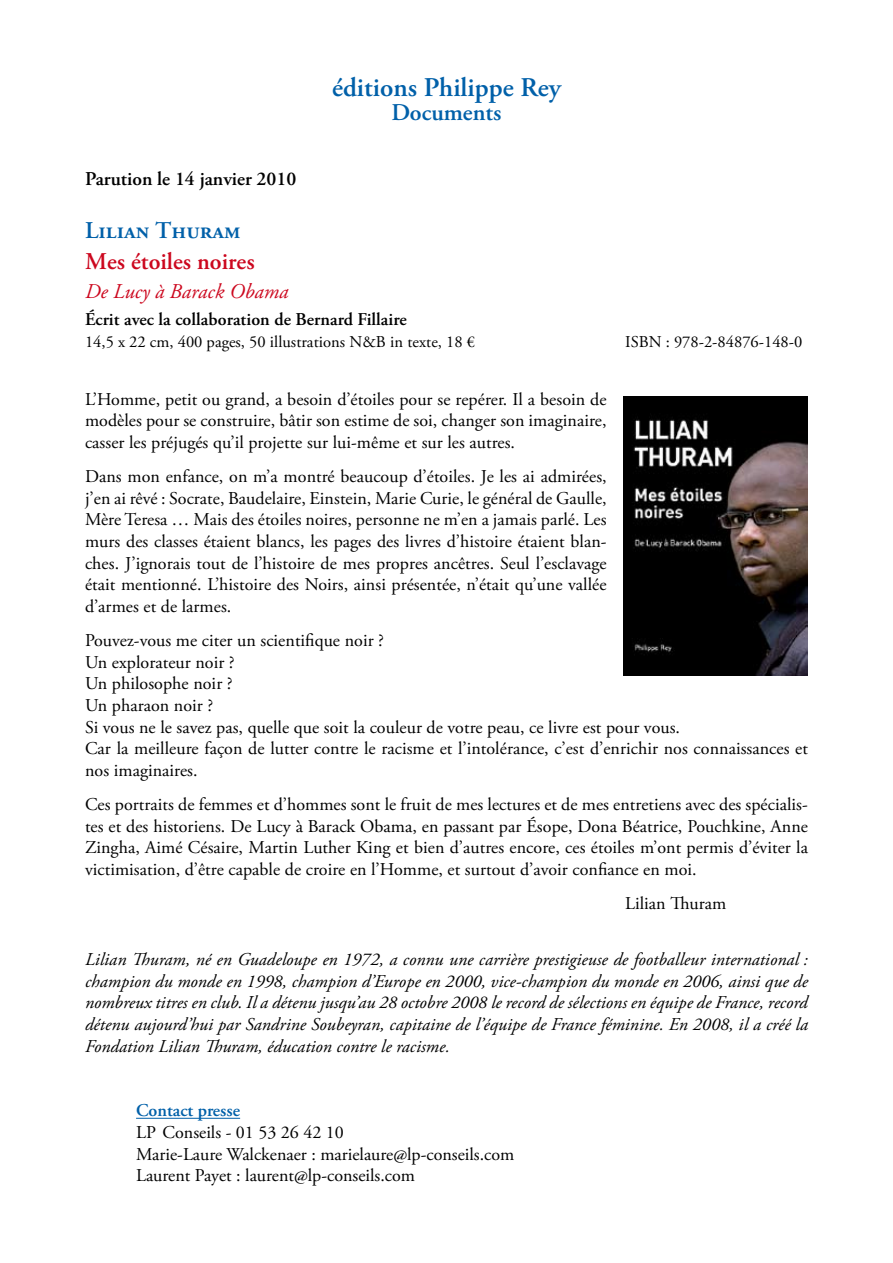
<style>
.page{position:relative;width:893px;height:1263px;background:#fff}
.page>*{position:absolute;margin:0;border:0;box-sizing:border-box;transform-origin:0 0}
.t1{font:600 27px "Adobe Garamond Pro";color:#0060a9}
.t2{font:600 24px "Adobe Garamond Pro";color:#0060a9}
.t3{font:600 24px "Adobe Garamond Pro";color:#cc071e}
.t4{font:italic 21px "Adobe Garamond Pro";color:#cc071e}
.t5{font:600 19.5px "Adobe Garamond Pro";color:#000}
.t6{font:18px/21.6px "Adobe Garamond Pro";letter-spacing:.005em;color:#000;text-align:justify}
.t7{font:italic 18px/21.6px "Adobe Garamond Pro";letter-spacing:.005em;color:#000;text-align:justify}
.t8{font:600 18px "Adobe Garamond Pro";letter-spacing:.005em;color:#000}
.t9{font:600 18px "Adobe Garamond Pro";color:#0060a9}
.t10{font:16.5px "Adobe Garamond Pro";color:#000}
</style>
<div class="page">
<hr style="left:136px;top:1118px;width:104px;height:1px;background:#0060a9">
<img style="left:624px;top:397px;width:184px;height:279px">
<h1 class="t1" style="left:332px;top:72px;width:230px">éditions Philippe Rey</h1>
<h2 class="t2" style="left:391px;top:99px;width:112px">Documents</h2>
<p class="t5" style="left:85px;top:167px;width:213px">Parution le 14 janvier 2010</p>
<h2 class="t2" style="left:85px;top:217px;width:157px">Lilian Thuram</h2>
<h2 class="t3" style="left:85px;top:247px;width:171px">Mes étoiles noires</h2>
<p class="t4" style="left:85px;top:278px;width:205px">De Lucy à Barack Obama</p>
<p class="t8" style="left:85px;top:308px;width:323px">Écrit avec la collaboration de Bernard Fillaire</p>
<p class="t10" style="left:85px;top:332px;width:392px">14,5 x 22 cm, 400 pages, 50 illustrations N&amp;B in texte, 18 €</p>
<p class="t10" style="left:625px;top:332px;width:179px">ISBN : 978-2-84876-148-0</p>
<p class="t6" style="left:85px;top:389px;width:523px">L’Homme, petit ou grand, a besoin d’étoiles pour se repérer. Il a besoin de modèles pour se construire, bâtir son estime de soi, changer son imaginaire, casser les préjugés qu’il projette sur lui-même et sur les autres.</p>
<p class="t6" style="left:85px;top:466px;width:523px">Dans mon enfance, on m’a montré beaucoup d’étoiles. Je les ai admirées, j’en ai rêvé : Socrate, Baudelaire, Einstein, Marie Curie, le général de Gaulle, Mère Teresa … Mais des étoiles noires, personne ne m’en a jamais parlé. Les murs des classes étaient blancs, les pages des livres d’histoire étaient blan&shy;ches. J’ignorais tout de l’histoire de mes propres ancêtres. Seul l’esclavage était mentionné. L’histoire des Noirs, ainsi présentée, n’était qu’une vallée d’armes et de larmes.</p>
<p class="t6" style="left:85px;top:630px;width:724px;text-align:left">Pouvez-vous me citer un scientifique noir ?<br>Un explorateur noir ?<br>Un philosophe noir ?<br>Un pharaon noir ?<br>Si vous ne le savez pas, quelle que soit la couleur de votre peau, ce livre est pour vous.<br>Car la meilleure façon de lutter contre le racisme et l’intolérance, c’est d’enrichir nos connaissances et nos imaginaires.</p>
<p class="t6" style="left:85px;top:794px;width:724px">Ces portraits de femmes et d’hommes sont le fruit de mes lectures et de mes entretiens avec des spécialis&shy;tes et des historiens. De Lucy à Barack Obama, en passant par Ésope, Dona Béatrice, Pouchkine, Anne Zingha, Aimé Césaire, Martin Luther King et bien d’autres encore, ces étoiles m’ont permis d’éviter la victimisation, d’être capable de croire en l’Homme, et surtout d’avoir confiance en moi.</p>
<p class="t6" style="left:625px;top:893px;width:103px">Lilian Thuram</p>
<p class="t7" style="left:85px;top:949px;width:724px">Lilian Thuram, né en Guadeloupe en 1972, a connu une carrière prestigieuse de footballeur international : champion du monde en 1998, champion d’Europe en 2000, vice-champion du monde en 2006, ainsi que de nombreux titres en club. Il a détenu jusqu’au 28 octobre 2008 le record de sélections en équipe de France, record détenu aujourd’hui par Sandrine Soubeyran, capitaine de l’équipe de France féminine. En 2008, il a créé la Fondation Lilian Thuram, éducation contre le racisme.</p>
<p class="t9" style="left:136px;top:1100px;width:106px">Contact presse</p>
<p class="t6" style="left:136px;top:1122px;width:380px;text-align:left">LP Conseils - 01 53 26 42 10<br>Marie-Laure Walckenaer : marielaure@lp-conseils.com<br>Laurent Payet : laurent@lp-conseils.com</p>
</div>
